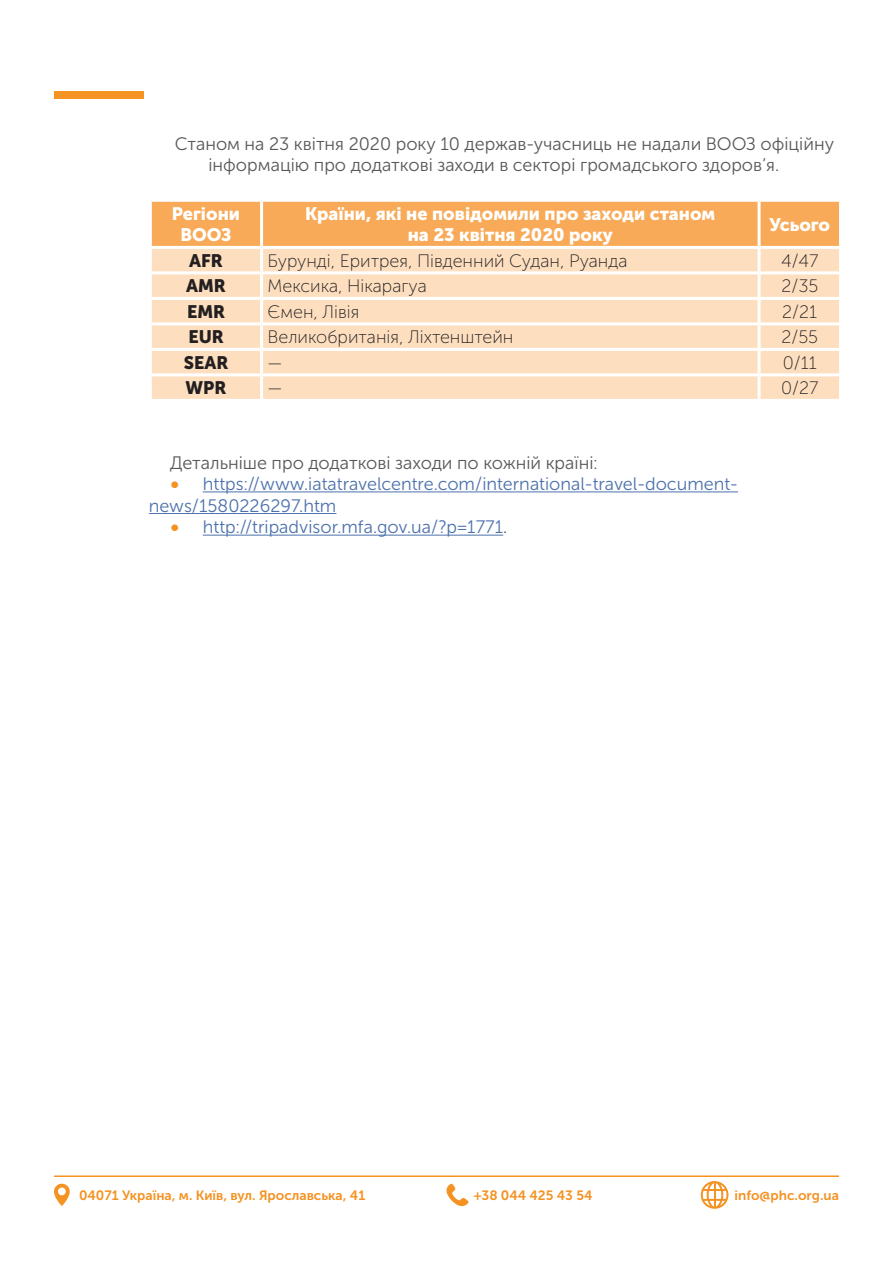
<style>
.page{position:relative;width:893px;height:1263px;background:#fff}
.page>*{position:absolute;margin:0;border:0;box-sizing:border-box;transform-origin:0 0}
.t1{font:18px/21.6px "Museo Sans Cyrl 300";color:#57585a}
.t2{font:18px/21.6px "Museo Sans Cyrl 300";color:#4d72ac}
.t3{font:18px "Museo Sans Cyrl 100";color:#231f20}
.t4{font:18px/21.6px "Museo Sans Cyrl 900";color:#fff;text-align:center}
.t5{font:18px "Museo Sans Cyrl 900";color:#231f20}
.t6{font:13.5px "Museo Sans Cyrl 700";color:#f49222}
.s1{font-family:"Museo Sans Cyrl 900";color:#f49222}
.s2{color:#57585a}
</style>
<div class="page">
<hr style="left:54px;top:1175px;width:785px;height:2px;background:#f49222">
<svg style="left:701px;top:1181px;width:27px;height:28px"></svg>
<svg style="left:54px;top:1184px;width:16px;height:22px"></svg>
<svg style="left:446px;top:1183px;width:23px;height:23px"></svg>
<div style="left:54px;top:91px;width:90px;height:8px;background:#f49222"></div>
<div style="left:152px;top:202px;width:687px;height:44px;background:#f8aa58"></div>
<div style="left:152px;top:249px;width:687px;height:150px;background:#fddfc0"></div>
<hr style="left:260px;top:202px;width:3px;height:44px;background:#fff">
<hr style="left:758px;top:202px;width:3px;height:44px;background:#fff">
<hr style="left:260px;top:249px;width:3px;height:22px;background:#fff">
<hr style="left:758px;top:249px;width:3px;height:22px;background:#fff">
<hr style="left:149px;top:271px;width:113px;height:3px;background:#fff">
<hr style="left:262px;top:271px;width:497px;height:3px;background:#fff">
<hr style="left:260px;top:274px;width:3px;height:23px;background:#fff">
<hr style="left:759px;top:271px;width:83px;height:3px;background:#fff">
<hr style="left:758px;top:274px;width:3px;height:23px;background:#fff">
<hr style="left:149px;top:297px;width:113px;height:3px;background:#fff">
<hr style="left:262px;top:297px;width:497px;height:3px;background:#fff">
<hr style="left:260px;top:300px;width:3px;height:22px;background:#fff">
<hr style="left:759px;top:297px;width:83px;height:3px;background:#fff">
<hr style="left:758px;top:300px;width:3px;height:22px;background:#fff">
<hr style="left:149px;top:322px;width:113px;height:3px;background:#fff">
<hr style="left:262px;top:322px;width:497px;height:3px;background:#fff">
<hr style="left:260px;top:325px;width:3px;height:23px;background:#fff">
<hr style="left:759px;top:322px;width:83px;height:3px;background:#fff">
<hr style="left:758px;top:325px;width:3px;height:23px;background:#fff">
<hr style="left:149px;top:348px;width:113px;height:3px;background:#fff">
<hr style="left:262px;top:348px;width:497px;height:3px;background:#fff">
<hr style="left:260px;top:351px;width:3px;height:22px;background:#fff">
<hr style="left:759px;top:348px;width:83px;height:3px;background:#fff">
<hr style="left:758px;top:351px;width:3px;height:22px;background:#fff">
<hr style="left:149px;top:373px;width:113px;height:3px;background:#fff">
<hr style="left:262px;top:373px;width:497px;height:3px;background:#fff">
<hr style="left:260px;top:376px;width:3px;height:23px;background:#fff">
<hr style="left:759px;top:373px;width:83px;height:3px;background:#fff">
<hr style="left:758px;top:376px;width:3px;height:23px;background:#fff">
<hr style="left:203px;top:491px;width:535px;height:1px;background:#4d72ac">
<hr style="left:149px;top:513px;width:187px;height:1px;background:#4d72ac">
<hr style="left:203px;top:535px;width:300px;height:1px;background:#4d72ac">
<p class="t1" style="left:208px;top:133px;width:627px;text-indent:-34px">Станом на 23 квітня 2020 року 10 держав-учасниць не надали ВООЗ офіційну інформацію про додаткові заходи в секторі громадського здоров’я.</p>
<p class="t4" style="left:172px;top:203px;width:70px">Регіони<br>ВООЗ</p>
<p class="t4" style="left:305px;top:203px;width:412px">Країни, які не повідомили про заходи станом</p>
<p class="t4" style="left:769px;top:213px;width:62px">Усього</p>
<p class="t4" style="left:408px;top:224px;width:207px">на 23 квітня 2020 року</p>
<p class="t5" style="left:189px;top:250px;width:35px">AFR</p>
<p class="t3" style="left:268px;top:251px;width:362px">Бурунді, Еритрея, Південний Судан, Руанда</p>
<p class="t3" style="left:781px;top:251px;width:39px">4/47</p>
<p class="t5" style="left:186px;top:276px;width:41px">AMR</p>
<p class="t3" style="left:268px;top:277px;width:161px">Мексика, Нікарагуа</p>
<p class="t3" style="left:781px;top:277px;width:38px">2/35</p>
<p class="t5" style="left:187px;top:301px;width:39px">EMR</p>
<p class="t3" style="left:268px;top:302px;width:93px">Ємен, Лівія</p>
<p class="t3" style="left:782px;top:302px;width:37px">2/21</p>
<p class="t5" style="left:188px;top:327px;width:37px">EUR</p>
<p class="t3" style="left:268px;top:328px;width:247px">Великобританія, Ліхтенштейн</p>
<p class="t3" style="left:781px;top:328px;width:38px">2/55</p>
<p class="t5" style="left:184px;top:352px;width:46px">SEAR</p>
<p class="t3" style="left:268px;top:353px;width:16px">—</p>
<p class="t3" style="left:783px;top:353px;width:36px">0/11</p>
<p class="t5" style="left:186px;top:378px;width:42px">WPR</p>
<p class="t3" style="left:268px;top:379px;width:16px">—</p>
<p class="t3" style="left:781px;top:379px;width:39px">0/27</p>
<p class="t1" style="left:170px;top:452px;width:429px">Детальніше про додаткові заходи по кожній країні:</p>
<p class="t2" style="left:149px;top:473px;width:591px;text-indent:21px"><span class="s1">•</span> https://www.iatatravelcentre.com/international-travel-document&shy;news/1580226297.htm</p>
<p class="t2" style="left:170px;top:516px;width:339px"><span class="s1">•</span> http://tripadvisor.mfa.gov.ua/?p=1771<span class="s2">.</span></p>
<p class="t6" style="left:79px;top:1188px;width:288px">04071 Україна, м. Київ, вул. Ярославська, 41</p>
<p class="t6" style="left:474px;top:1188px;width:120px">+38 044 425 43 54</p>
<p class="t6" style="left:735px;top:1188px;width:106px">info@phc.org.ua</p>
</div>
